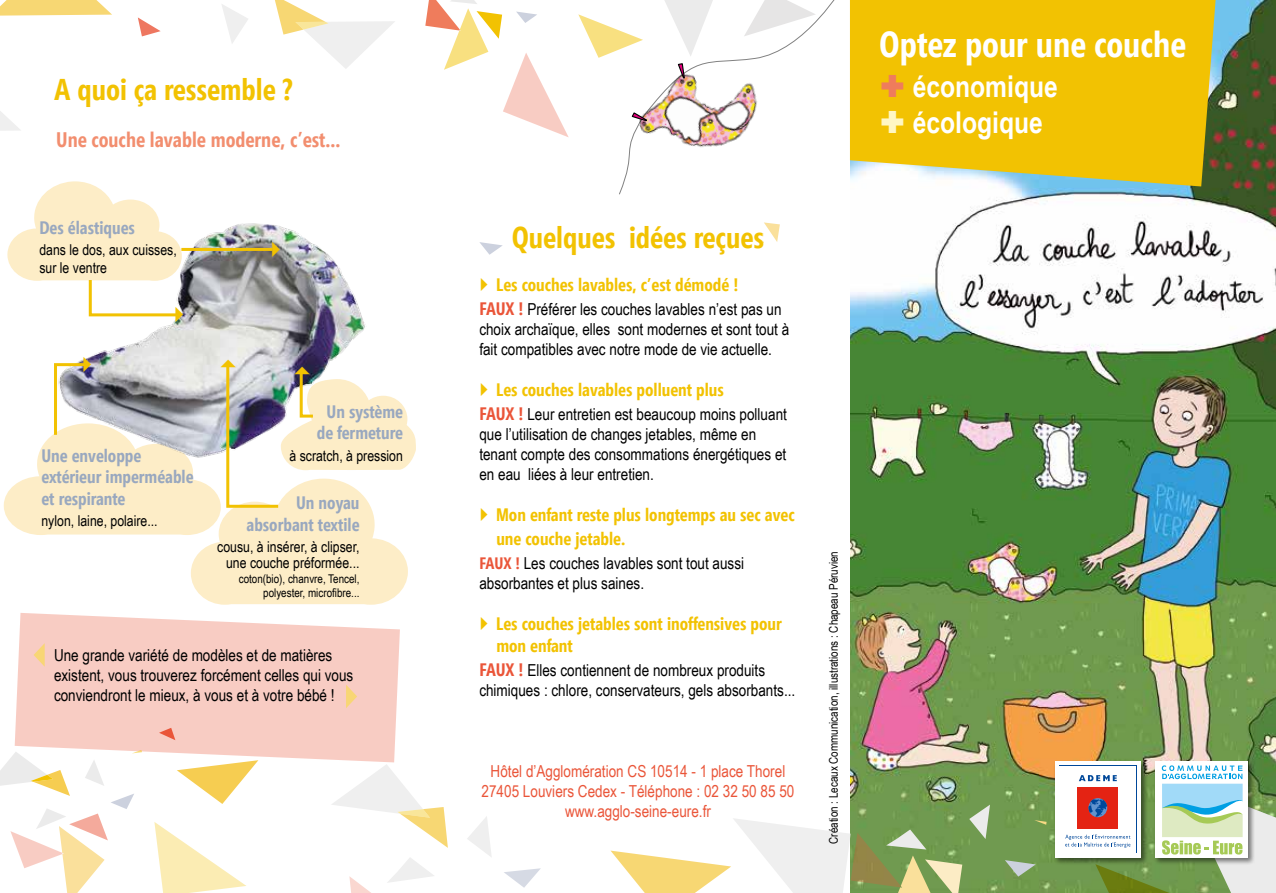
<style>
.page{position:relative;width:1276px;height:893px;background:#fff}
.page>*{position:absolute;margin:0;border:0;box-sizing:border-box;transform-origin:0 0}
.t1{font:700 36px "Segoe Condensed";color:#fff}
.t2{font:700 30px "Segoe Condensed";color:#f2c202}
.t3{font:700 30px/36px "Arial Narrow";color:#fff}
.t4{font:700 21px "Segoe Condensed";color:#f28e6f}
.t5{font:700 18px/24px "Segoe Condensed";color:#f2c202}
.t6{font:700 18px/21.6px "Segoe Condensed";color:#99a8bf;text-align:right}
.t7{font:16.5px/19.8px "Arial Narrow";color:#000}
.t8{font:16.5px/19.8px "Arial Narrow";color:#ea5539;text-align:center}
.t9{font:15px/18px "Arial Narrow";color:#000}
.t10{font:12px/14.4px "Arial Narrow";color:#000;text-align:right}
.s1{font-family:"Segoe Condensed";font-weight:700;font-size:18px;color:#ea5539}
.s2{font-family:"Segoe Condensed";font-weight:700;color:#ea5539}
</style>
<div class="page">
<svg style="left:15px;top:613px;width:385px;height:149px;background:#f8d0c8"></svg>
<img style="left:850px;top:0;width:426px;height:893px">
<svg style="left:850px;top:0;width:365px;height:186px;background:#ecc313"></svg>
<img style="left:90px;top:223px;width:275px;height:134px">
<svg style="left:159px;top:728px;width:16px;height:12px"></svg>
<svg style="left:154px;top:822px;width:92px;height:71px"></svg>
<svg style="left:177px;top:760px;width:81px;height:44px"></svg>
<svg style="left:0;top:750px;width:142px;height:143px"></svg>
<svg style="left:349px;top:858px;width:85px;height:35px"></svg>
<svg style="left:467px;top:816px;width:25px;height:41px"></svg>
<svg style="left:504px;top:868px;width:37px;height:20px"></svg>
<svg style="left:332px;top:764px;width:116px;height:84px"></svg>
<svg style="left:479px;top:242px;width:24px;height:13px"></svg>
<svg style="left:34px;top:643px;width:11px;height:24px"></svg>
<svg style="left:346px;top:685px;width:11px;height:23px"></svg>
<svg style="left:764px;top:222px;width:16px;height:20px"></svg>
<svg style="left:425px;top:0;width:144px;height:137px"></svg>
<hr style="left:181px;top:248px;width:91px;height:3px;background:#f2c202">
<svg style="left:138px;top:17px;width:23px;height:19px"></svg>
<svg style="left:222px;top:4px;width:26px;height:39px"></svg>
<svg style="left:0;top:0;width:112px;height:131px"></svg>
<svg style="left:275px;top:0;width:120px;height:69px"></svg>
<svg style="left:578px;top:0;width:257px;height:195px"></svg>
<svg style="left:969px;top:805px;width:21px;height:34px"></svg>
<svg style="left:1005px;top:860px;width:30px;height:17px"></svg>
<svg style="left:1034px;top:820px;width:12px;height:5px"></svg>
<svg style="left:610px;top:818px;width:352px;height:75px"></svg>
<div style="left:1153px;top:760px;width:102px;height:105px;background:#000;opacity:.5"></div>
<div style="left:1155px;top:762px;width:92px;height:96px;background:#fff"></div>
<div style="left:1053px;top:760px;width:95px;height:105px;background:#000;opacity:.5"></div>
<div style="left:1055px;top:762px;width:86px;height:96px;background:#fff"></div>
<svg style="left:1065px;top:765px;width:211px;height:128px"></svg>
<svg style="left:882px;top:75px;width:21px;height:22px"></svg>
<svg style="left:882px;top:111px;width:21px;height:22px"></svg>
<svg style="left:272px;top:242px;width:8px;height:15px"></svg>
<svg style="left:7px;top:181px;width:176px;height:141px"></svg>
<svg style="left:4px;top:357px;width:412px;height:248px"></svg>
<h2 class="t2" style="left:54px;top:70px;width:240px">A quoi ça ressemble ?</h2>
<p class="t4" style="left:56px;top:127px;width:286px">Une couche lavable moderne, c’est...</p>
<p class="t6" style="left:39px;top:217px;width:97px">Des élastiques</p>
<p class="t9" style="left:39px;top:240px;width:139px">dans le dos, aux cuisses, sur le ventre</p>
<p class="t6" style="left:317px;top:401px;width:88px;text-align:center">Un système de fermeture</p>
<p class="t6" style="left:41px;top:445px;width:101px">Une enveloppe</p>
<p class="t9" style="left:289px;top:447px;width:115px">à scratch, à pression</p>
<p class="t6" style="left:41px;top:466px;width:154px;text-align:left">extérieur imperméable et respirante</p>
<p class="t9" style="left:41px;top:512px;width:118px">nylon, laine, polaire...</p>
<p class="t6" style="left:246px;top:492px;width:114px">Un noyau absorbant textile</p>
<p class="t9" style="left:217px;top:538px;width:144px;line-height:16.5px;text-align:center">cousu, à insérer, à clipser, une couche préformée...</p>
<p class="t10" style="left:239px;top:571px;width:122px">coton(bio), chanvre, Tencel, polyester, microfibre...</p>
<p class="t7" style="left:54px;top:645px;width:301px">Une grande variété de modèles et de matières existent, vous trouverez forcément celles qui vous conviendront le mieux, à vous et à votre bébé !</p>
<h2 class="t2" style="left:512px;top:219px;width:254px">Quelques idées reçues</h2>
<p class="t5" style="left:496px;top:273px;width:244px">Les couches lavables, c’est démodé !</p>
<p class="t7" style="left:479px;top:299px;width:311px"><span class="s1">FAUX !</span> Préférer les couches lavables n’est pas un choix archaïque, elles sont modernes et sont tout à fait compatibles avec notre mode de vie actuelle.</p>
<p class="t5" style="left:496px;top:378px;width:229px">Les couches lavables polluent plus</p>
<p class="t7" style="left:479px;top:404px;width:309px"><span class="s1">FAUX !</span> Leur entretien est beaucoup moins polluant que l’utilisation de changes jetables, même en tenant compte des consommations énergétiques et en eau liées à leur entretien.</p>
<p class="t5" style="left:496px;top:503px;width:300px">Mon enfant reste plus longtemps au sec avec une couche jetable.</p>
<p class="t7" style="left:479px;top:553px;width:266px"><span class="s2">FAUX !</span> Les couches lavables sont tout aussi absorbantes et plus saines.</p>
<p class="t5" style="left:496px;top:613px;width:287px;line-height:21.6px">Les couches jetables sont inoffensives pour mon enfant</p>
<p class="t7" style="left:479px;top:660px;width:317px"><span class="s1">FAUX !</span> Elles contiennent de nombreux produits chimiques : chlore, conservateurs, gels absorbants...</p>
<p class="t8" style="left:481px;top:761px;width:314px">Hôtel d’Agglomération CS 10514 - 1 place Thorel<br>27405 Louviers Cedex - Téléphone : 02 32 50 85 50 www.agglo-seine-eure.fr</p>
<p class="t10" style="left:826px;top:844px;width:294px;rotate:-90deg">Création : Lecaux Communication, illustrations : Chapeau Péruvien</p>
<h1 class="t1" style="left:879px;top:22px;width:308px">Optez pour une couche</h1>
<h2 class="t3" style="left:913px;top:68px;width:146px">économique écologique</h2>
</div>
